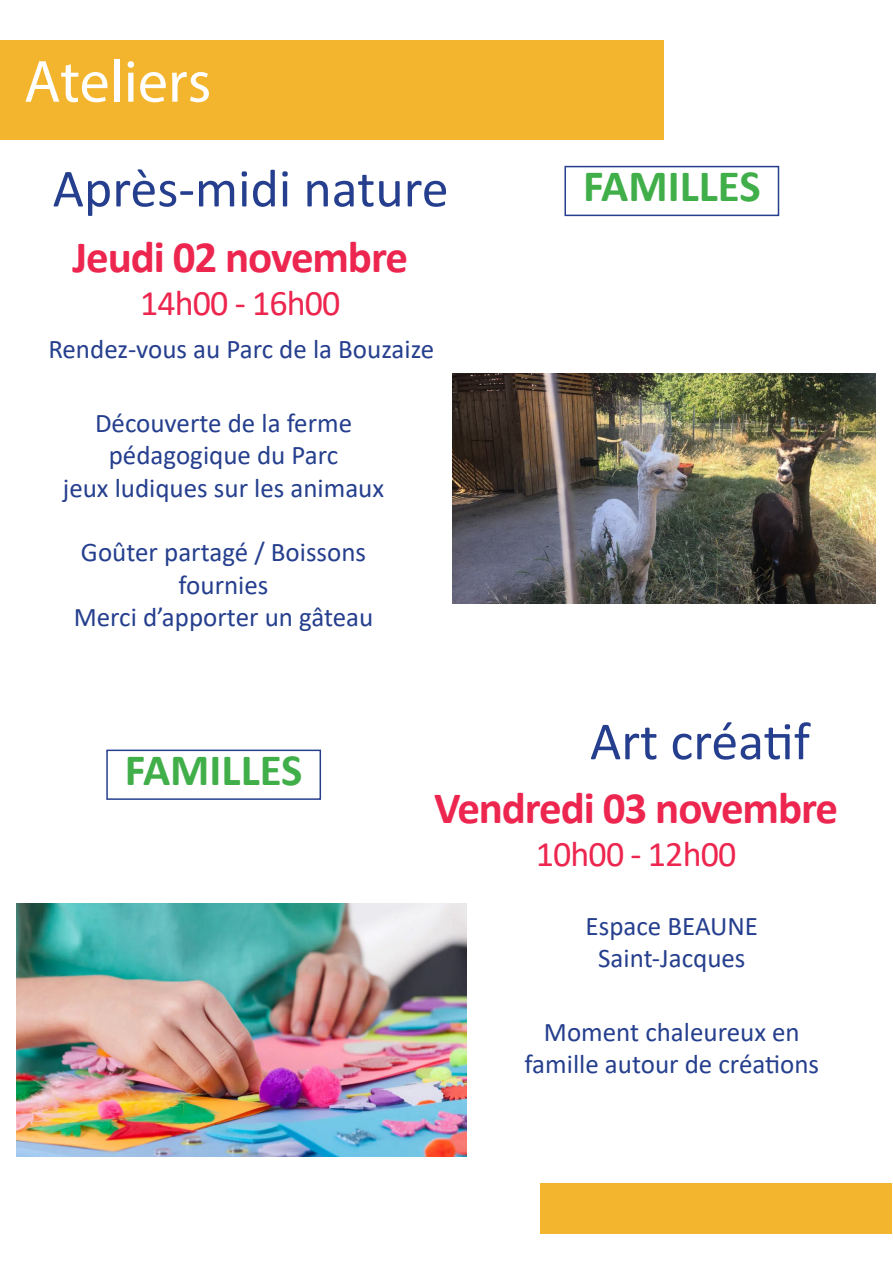
<style>
.page{position:relative;width:893px;height:1263px;background:#fff}
.page>*{position:absolute;margin:0;border:0;box-sizing:border-box;transform-origin:0 0}
.t1{font:60px "Myriad Pro";color:#fff}
.t2{font:54px "Calibri";color:#253f8e}
.t3{font:700 45px "Calibri";letter-spacing:-.025em;color:#ed264f}
.t4{font:700 45px "Calibri";color:#40ae49}
.t5{font:36px "Calibri";letter-spacing:-.025em;color:#ed264f}
.t6{font:27px/32.4px "Calibri";color:#253f8e;text-align:center}
</style>
<div class="page">
<div style="left:0;top:40px;width:663px;height:100px;background:#f4b52e"></div>
<div style="left:540px;top:1184px;width:352px;height:50px;background:#f4b52e"></div>
<img style="left:452px;top:374px;width:423px;height:230px">
<div style="left:106px;top:749px;width:215px;height:51px;border:2px solid #253f8e"></div>
<img style="left:16px;top:903px;width:450px;height:254px">
<div style="left:564px;top:166px;width:215px;height:50px;border:2px solid #253f8e"></div>
<h1 class="t1" style="left:24px;top:45px;width:189px">Ateliers</h1>
<h2 class="t2" style="left:53px;top:151px;width:397px">Après-midi nature</h2>
<h3 class="t3" style="left:72px;top:225px;width:337px">Jeudi 02 novembre</h3>
<h3 class="t5" style="left:140px;top:278px;width:202px">14h00 - 16h00</h3>
<p class="t6" style="left:48px;top:332px;width:387px">Rendez-vous au Parc de la Bouzaize</p>
<p class="t6" style="left:63px;top:406px;width:323px">Découverte de la ferme pédagogique du Parc<br>jeux ludiques sur les animaux</p>
<p class="t6" style="left:74px;top:535px;width:301px">Goûter partagé / Boissons fournies<br>Merci d’apporter un gâteau</p>
<h3 class="t4" style="left:583px;top:154px;width:179px">FAMILLES</h3>
<h3 class="t4" style="left:125px;top:738px;width:179px">FAMILLES</h3>
<h2 class="t2" style="left:590px;top:704px;width:222px">Art créatif</h2>
<h3 class="t3" style="left:434px;top:776px;width:405px">Vendredi 03 novembre</h3>
<h3 class="t5" style="left:536px;top:829px;width:202px">10h00 - 12h00</h3>
<p class="t6" style="left:586px;top:909px;width:174px">Espace BEAUNE<br>Saint-Jacques</p>
<p class="t6" style="left:525px;top:1015px;width:296px">Moment chaleureux en famille autour de créations</p>
</div>
